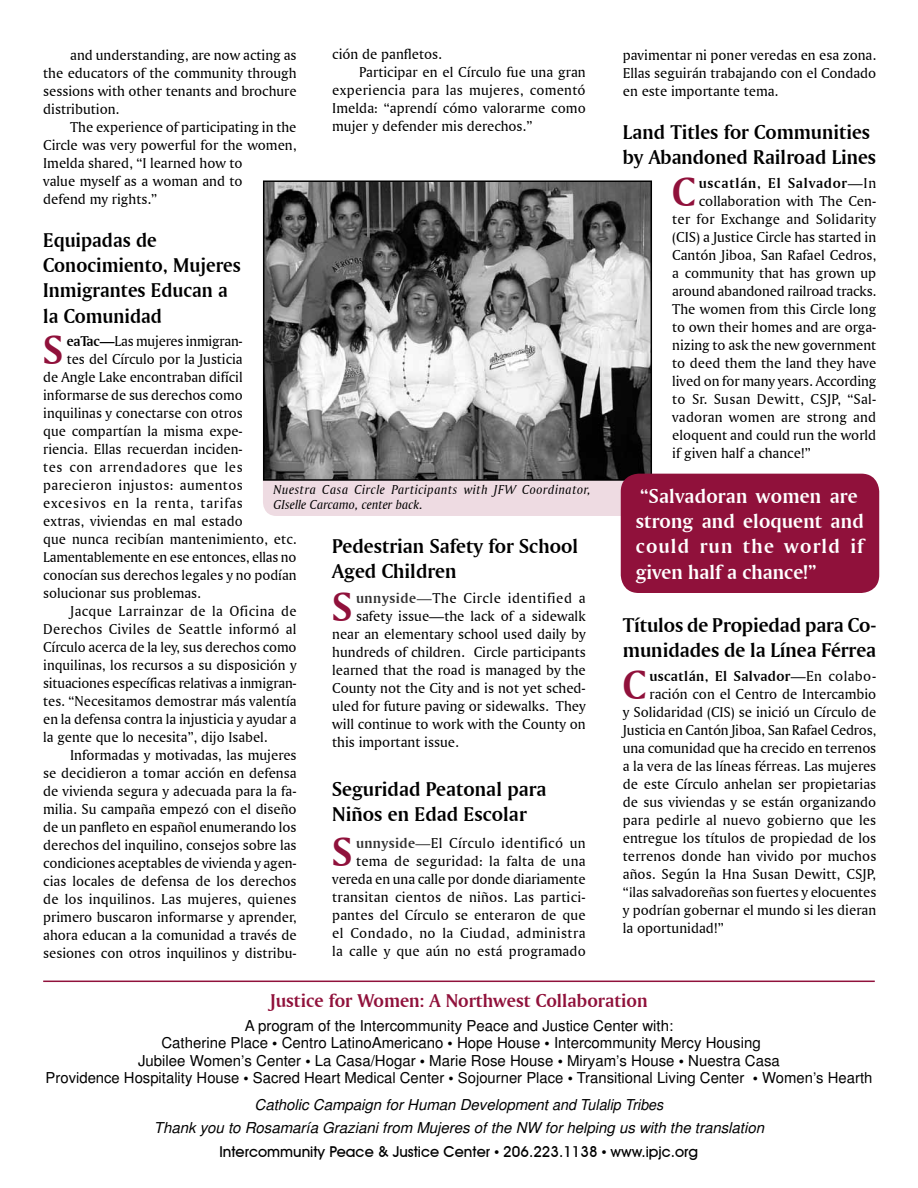
<style>
.page{position:relative;width:918px;height:1188px;background:#fff}
.page>*{position:absolute;margin:0;border:0;box-sizing:border-box;transform-origin:0 0}
.t1{font:42.45px "Amerigo BT Bold A";color:#90113b}
.t2{font:21px/25.2px "Amerigo BT Bold A";color:#000}
.t3{font:21px/25.2px "Amerigo BT Bold A";letter-spacing:.005em;color:#fff}
.t4{font:19.5px "Amerigo BT Bold A";color:#90113b}
.t5{font:15px/18px "Amerigo BT Roman A";color:#000;text-align:justify}
.t6{font:15px/17.2px "Helvetica";color:#000;text-align:center}
.t7{font:italic 15px/23.4px "Helvetica";color:#000;text-align:center}
.t8{font:15px "Amerigo BT Roman A";letter-spacing:.025em;color:#000}
.t9{font:500 15px "Avant Garde IT Cby BT";color:#000}
.t10{font:15px "Amerigo BT Bold A";letter-spacing:.035em;color:#000}
.t11{font:15px "Amerigo BT Roman A";letter-spacing:.035em;color:#000}
.t12{font:15px "Amerigo BT Roman A";letter-spacing:.03em;color:#000}
.t13{font:15px "Amerigo BT Roman A";letter-spacing:.05em;color:#000}
.t14{font:15px "Amerigo BT Roman A";letter-spacing:.04em;color:#000}
.t15{font:13.5px/15px "Amerigo BT Italic A";letter-spacing:.04em;color:#000}
.s1{font-family:"Amerigo BT Roman A"}
.s2{font-family:"Amerigo BT Bold A"}
.s3{font-family:"Amerigo BT Bold A";color:#333}
.s4{color:#333}
.s5{font-family:"Times New Roman";font-weight:400}
</style>
<div class="page">
<hr style="left:43px;top:981px;width:832px;height:1px;background:#90113b">
<div style="left:263px;top:457px;width:389px;height:59px;background:#eedbe2;border-radius:14px"></div>
<img style="left:265px;top:182px;width:385px;height:297px">
<div style="left:263px;top:180px;width:389px;height:301px;border:1px solid #000"></div>
<div style="left:621px;top:474px;width:258px;height:119px;background:#90113b;border-radius:18px"></div>
<p class="t5" style="left:332px;top:45px;width:111px">ción de panfletos.</p>
<p class="t5" style="left:359px;top:63px;width:228px">Participar en el Círculo fue una gran</p>
<p class="t5" style="left:332px;top:81px;width:255px">experiencia para las mujeres, comentó</p>
<p class="t5" style="left:332px;top:99px;width:255px">Imelda: “aprendí cómo valorarme como</p>
<p class="t5" style="left:332px;top:117px;width:202px">mujer y defender mis derechos.”</p>
<p class="t5" style="left:623px;top:45px;width:255px">pavimentar ni poner veredas en esa zona.<br>Ellas seguirán trabajando con el Condado en este importante tema.</p>
<h2 class="t2" style="left:623px;top:119px;width:255px">Land Titles for Communities by Abandoned Railroad Lines</h2>
<h1 class="t1" style="left:672px;top:165px;width:25px">C</h1>
<p class="t10" style="left:699px;top:173px;width:179px">uscatlán, El Salvador<span class="s1">—In</span></p>
<p class="t5" style="left:43px;top:45px;width:255px;text-indent:27px">and understanding, are now acting as the educators of the community through sessions with other tenants and brochure distribution.</p>
<p class="t5" style="left:43px;top:117px;width:255px;text-align:left;text-indent:27px">The experience of participating in the<br>Circle was very powerful for the women,<br>Imelda shared, “I learned how to<br>value myself as a woman and to<br>defend my rights.”</p>
<h2 class="t2" style="left:43px;top:227px;width:199px">Equipadas de<br>Conocimiento, Mujeres<br>Inmigrantes Educan a la Comunidad</h2>
<h1 class="t1" style="left:43px;top:324px;width:22px">S</h1>
<p class="t5" style="left:67px;top:332px;width:178px"><span class="s2">eaTac—</span>Las mujeres inmigran-</p>
<p class="t5" style="left:672px;top:191px;width:206px;text-indent:27px">collaboration with The Cen&shy;ter for Exchange and Solidarity (CIS) a Justice Circle has started in Cantón Jiboa, San Rafael Cedros, a community that has grown up around abandoned railroad tracks.<br>The women from this Circle long to own their homes and are orga&shy;nizing to ask the new government to deed them the land they have lived on for many years. According to Sr. Susan Dewitt, CSJP, “Sal&shy;vadoran women are strong and eloquent and could run the world if given half a chance!”</p>
<p class="t5" style="left:67px;top:350px;width:178px">tes del Círculo por la Justicia</p>
<p class="t5" style="left:43px;top:368px;width:201px">de Angle Lake encontraban difícil</p>
<p class="t5" style="left:43px;top:386px;width:201px">informarse de sus derechos como</p>
<p class="t5" style="left:43px;top:404px;width:201px">inquilinas y conectarse con otros</p>
<p class="t5" style="left:43px;top:422px;width:201px">que compartían la misma expe-</p>
<p class="t5" style="left:43px;top:440px;width:201px">riencia. Ellas recuerdan inciden-</p>
<p class="t14" style="left:43px;top:458px;width:201px">tes con arrendadores que les</p>
<p class="t12" style="left:43px;top:476px;width:201px">parecieron injustos: aumentos</p>
<p class="t13" style="left:43px;top:494px;width:201px">excesivos en la renta, tarifas</p>
<p class="t5" style="left:43px;top:512px;width:201px">extras, viviendas en mal estado</p>
<p class="t5" style="left:43px;top:530px;width:255px">que nunca recibían mantenimiento, etc.</p>
<p class="t5" style="left:43px;top:548px;width:255px">Lamentablemente en ese entonces, ellas no</p>
<p class="t5" style="left:43px;top:566px;width:255px">conocían sus derechos legales y no podían</p>
<p class="t5" style="left:43px;top:584px;width:159px">solucionar sus problemas.</p>
<p class="t8" style="left:70px;top:602px;width:228px">Jacque Larrainzar de la Oficina de</p>
<p class="t8" style="left:43px;top:620px;width:255px">Derechos Civiles de Seattle informó al</p>
<p class="t5" style="left:43px;top:638px;width:255px">Círculo acerca de la ley, sus derechos como</p>
<p class="t5" style="left:43px;top:656px;width:255px">inquilinas, los recursos a su disposición y</p>
<p class="t5" style="left:43px;top:674px;width:255px">situaciones específicas relativas a inmigran-</p>
<p class="t5" style="left:43px;top:692px;width:255px">tes. “Necesitamos demostrar más valentía</p>
<p class="t5" style="left:43px;top:710px;width:255px">en la defensa contra la injusticia y ayudar a</p>
<p class="t5" style="left:43px;top:728px;width:226px">la gente que lo necesita”, dijo Isabel.</p>
<p class="t5" style="left:70px;top:746px;width:228px">Informadas y motivadas, las mujeres</p>
<p class="t5" style="left:43px;top:764px;width:255px">se decidieron a tomar acción en defensa</p>
<p class="t5" style="left:43px;top:782px;width:255px">de vivienda segura y adecuada para la fa-</p>
<p class="t5" style="left:43px;top:800px;width:255px">milia. Su campaña empezó con el diseño</p>
<p class="t5" style="left:43px;top:818px;width:255px">de un panfleto en español enumerando los</p>
<p class="t5" style="left:43px;top:836px;width:255px">derechos del inquilino, consejos sobre las</p>
<p class="t5" style="left:43px;top:854px;width:255px">condiciones aceptables de vivienda y agen-</p>
<p class="t5" style="left:43px;top:872px;width:255px">cias locales de defensa de los derechos</p>
<p class="t5" style="left:43px;top:890px;width:255px">de los inquilinos. Las mujeres, quienes</p>
<p class="t5" style="left:43px;top:908px;width:255px">primero buscaron informarse y aprender,</p>
<p class="t5" style="left:43px;top:926px;width:255px">ahora educan a la comunidad a través de</p>
<p class="t5" style="left:43px;top:944px;width:255px">sesiones con otros inquilinos y distribu-</p>
<p class="t15" style="left:274px;top:482px;width:319px">Nuestra Casa Circle Participants with JFW Coordinator,<br>GIselle Carcamo, center back.</p>
<h2 class="t3" style="left:636px;top:483px;width:229px">“Salvadoran women are strong and eloquent and could run the world if given half a chance!”</h2>
<h2 class="t2" style="left:332px;top:533px;width:247px">Pedestrian Safety for School<br>Aged Children</h2>
<h1 class="t1" style="left:332px;top:581px;width:22px">S</h1>
<p class="t11" style="left:356px;top:589px;width:231px"><span class="s3">unnyside</span><span class="s4">—</span>The Circle identified a</p>
<p class="t5" style="left:356px;top:607px;width:231px">safety issue—the lack of a sidewalk</p>
<p class="t5" style="left:332px;top:625px;width:255px">near an elementary school used daily by</p>
<p class="t5" style="left:332px;top:643px;width:255px">hundreds of children. Circle participants</p>
<p class="t5" style="left:332px;top:661px;width:255px">learned that the road is managed by the</p>
<p class="t5" style="left:332px;top:679px;width:255px">County not the City and is not yet sched-</p>
<p class="t5" style="left:332px;top:697px;width:255px">uled for future paving or sidewalks. They</p>
<p class="t5" style="left:332px;top:715px;width:255px">will continue to work with the County on</p>
<p class="t5" style="left:332px;top:733px;width:128px">this important issue.</p>
<h2 class="t2" style="left:332px;top:776px;width:216px">Seguridad Peatonal para<br>Niños en Edad Escolar</h2>
<h1 class="t1" style="left:332px;top:826px;width:22px">S</h1>
<h2 class="t2" style="left:623px;top:612px;width:255px">Títulos de Propiedad para Co&shy;munidades de la Línea Férrea</h2>
<h1 class="t1" style="left:623px;top:659px;width:25px">C</h1>
<p class="t10" style="left:649px;top:667px;width:228px">uscatlán, El Salvador<span class="s1">—En colabo-</span></p>
<p class="t5" style="left:623px;top:684px;width:255px;text-indent:27px">ración con el Centro de Intercambio y Solidaridad (CIS) se inició un Círculo de Justicia en Cantón Jiboa, San Rafael Cedros, una comunidad que ha crecido en terrenos a la vera de las líneas férreas. Las mujeres de este Círculo anhelan ser propietarias de sus viviendas y se están organizando para pedirle al nuevo gobierno que les entregue los títulos de propiedad de los terrenos donde han vivido por muchos años. Según la Hna Susan Dewitt, CSJP, “¡las salvadoreñas son fuertes y elocuentes y podrían gobernar el mundo si les dieran la oportunidad!”</p>
<p class="t5" style="left:332px;top:834px;width:255px;text-align:right"><span class="s3">unnyside</span><span class="s4">—</span>El Círculo identificó un tema de seguridad: la falta de una vereda en una calle por donde diariamente transitan cientos de niños. Las partici&shy;pantes del Círculo se enteraron de que el Condado, no la Ciudad, administra la calle y que aún no está programado</p>
<h3 class="t4" style="left:270px;top:989px;width:379px">Justice for Women: A Northwest Collaboration</h3>
<p class="t6" style="left:46px;top:1017px;width:828px">A program of the Intercommunity Peace and Justice Center with:<br>Catherine Place • Centro LatinoAmericano • Hope House • Intercommunity Mercy Housing<br>Jubilee Women’s Center • La Casa/Hogar • Marie Rose House • Miryam’s House • Nuestra Casa<br>Providence Hospitality House • Sacred Heart Medical Center • Sojourner Place • Transitional Living Center • Women’s Hearth</p>
<p class="t7" style="left:154px;top:1092px;width:612px">Catholic Campaign for Human Development and Tulalip Tribes<br>Thank you to Rosamaría Graziani from Mujeres of the NW for helping us with the translation</p>
<p class="t9" style="left:219px;top:1143px;width:480px">Intercommunity Peace &amp; Justice Center <span class="s5">•</span> 206.223.1138 <span class="s5">•</span> www.ipjc.org</p>
</div>
